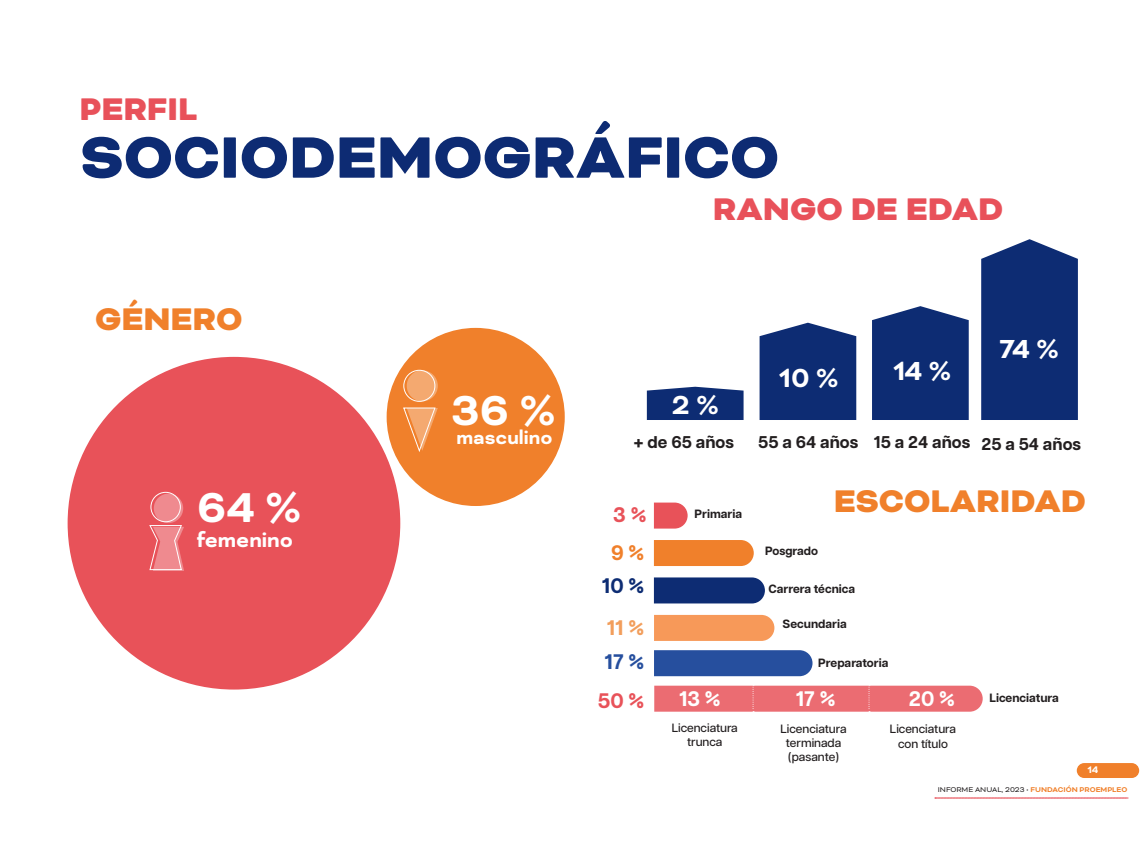
<style>
.page{position:relative;width:1146px;height:851px;background:#fff}
.page>*{position:absolute;margin:0;border:0;box-sizing:border-box;transform-origin:0 0}
.SUBTÍTULOS_1{font:700 48px "Bicyclette";color:#fff}
.SUBTITULOS_CHIQUITOS_NARANJA{font:900 36px "Bicyclette";color:#f0802b}
.SUBTITULOS_CHIQUITOS_ROSA{font:900 36px "Bicyclette";color:#e8515a}
.SUBTÍTULOS_1-2{font:700 30px "Bicyclette";color:#fff}
.SUBTÍTULOS_1-3{font:700 24px "Bicyclette";color:#fff}
.SUBTÍTULOS_1-4{font:700 22px "Bicyclette";color:#fff}
.PÁRRAFO_NORMAL_NEGRO{font:700 21px "Articulat CF";color:#fff}
.PÁRRAFO_NORMAL_NEGRO-2{font:700 21px "Articulat CF";color:#e85259}
.PÁRRAFO_NORMAL_NEGRO-3{font:700 21px "Articulat CF";color:#f29e5c}
.PÁRRAFO_NORMAL_NEGRO-4{font:700 21px "Articulat CF";color:#264f9e}
.PÁRRAFO_NORMAL_NEGRO-5{font:700 21px "Articulat CF";color:#0d2c73}
.PÁRRAFO_NORMAL_NEGRO-6{font:700 21px "Articulat CF";color:#f0802b}
.PÁRRAFO_NORMAL_NEGRO-7{font:700 17px "Articulat CF";color:#231f20}
.PÁRRAFO_NORMAL_NEGRO-8{font:500 12px/14px "Articulat CF";color:#231f20;text-align:center}
.PÁRRAFO_NORMAL_NEGRO-9{font:700 12px "Articulat CF";color:#231f20}
.t1{font:700 11px "Bicyclette";color:#fff}
.t2{font:8px "Bicyclette";color:#231f20}
.s1{font-weight:700;color:#f0802b}
</style>
<div class="page">
<div style="left:68px;top:357px;width:332px;height:332px;background:#e85259;border-radius:50%"></div>
<div style="left:386px;top:328px;width:178px;height:178px;background:#f0802b;border-radius:50%"></div>
<svg style="left:149px;top:491px;width:35px;height:80px"></svg>
<svg style="left:646px;top:386px;width:97px;height:34px;background:#213e7f"></svg>
<svg style="left:759px;top:322px;width:97px;height:98px;background:#203d7e"></svg>
<div style="left:872px;top:306px;width:96px;height:114px;background:#0d2c73"></div>
<svg style="left:981px;top:239px;width:96px;height:181px;background:#1c397b"></svg>
<div style="left:1076px;top:763px;width:62px;height:14px;background:#f0802b;border-radius:7px"></div>
<svg style="left:934px;top:797px;width:193px;height:1px"></svg>
<svg style="left:403px;top:370px;width:35px;height:82px"></svg>
<svg style="left:653px;top:502px;width:34px;height:26px"></svg>
<div style="left:653px;top:540px;width:100px;height:26px;background:#f0802b"></div>
<div style="left:653px;top:577px;width:111px;height:26px;background:#0d2c73"></div>
<div style="left:654px;top:614px;width:120px;height:26px;background:#f79959"></div>
<div style="left:654px;top:650px;width:158px;height:26px;background:#264f9e"></div>
<svg style="left:654px;top:685px;width:328px;height:27px;background:#eb7278"></svg>
<svg style="left:82px;top:137px;width:136px;height:41px"></svg>
<div style="left:224px;top:137px;width:12px;height:41px;background:#0d2b73"></div>
<svg style="left:242px;top:137px;width:45px;height:41px"></svg>
<svg style="left:293px;top:137px;width:81px;height:41px"></svg>
<svg style="left:380px;top:137px;width:49px;height:41px"></svg>
<svg style="left:435px;top:137px;width:94px;height:41px"></svg>
<svg style="left:535px;top:121px;width:126px;height:57px"></svg>
<div style="left:667px;top:137px;width:12px;height:41px;background:#0d2b73"></div>
<svg style="left:685px;top:137px;width:92px;height:41px"></svg>
<p class="SUBTITULOS_CHIQUITOS_ROSA" style="left:79px;top:87px;width:119px">PERFIL</p>
<p class="SUBTITULOS_CHIQUITOS_NARANJA" style="left:95px;top:298px;width:149px">GÉNERO</p>
<p class="SUBTÍTULOS_1" style="left:197px;top:479px;width:106px">64 %</p>
<p class="SUBTÍTULOS_1-3" style="left:197px;top:526px;width:98px">femenino</p>
<p class="SUBTITULOS_CHIQUITOS_ROSA" style="left:712px;top:188px;width:292px">RANGO DE EDAD</p>
<p class="SUBTÍTULOS_1" style="left:451px;top:382px;width:106px">36 %</p>
<p class="SUBTÍTULOS_1-4" style="left:456px;top:424px;width:98px">masculino</p>
<p class="SUBTÍTULOS_1-2" style="left:671px;top:387px;width:49px">2 %</p>
<p class="SUBTÍTULOS_1-2" style="left:778px;top:361px;width:61px">10 %</p>
<p class="SUBTÍTULOS_1-2" style="left:892px;top:354px;width:60px">14 %</p>
<p class="SUBTÍTULOS_1-2" style="left:999px;top:331px;width:61px">74 %</p>
<p class="PÁRRAFO_NORMAL_NEGRO-7" style="left:633px;top:429px;width:102px">+ de 65 años</p>
<p class="PÁRRAFO_NORMAL_NEGRO-7" style="left:758px;top:429px;width:101px">55 a 64 años</p>
<p class="PÁRRAFO_NORMAL_NEGRO-7" style="left:873px;top:429px;width:98px">15 a 24 años</p>
<p class="PÁRRAFO_NORMAL_NEGRO-7" style="left:981px;top:431px;width:101px">25 a 54 años</p>
<p class="PÁRRAFO_NORMAL_NEGRO-2" style="left:613px;top:499px;width:35px">3 %</p>
<p class="PÁRRAFO_NORMAL_NEGRO-6" style="left:611px;top:537px;width:35px">9 %</p>
<p class="PÁRRAFO_NORMAL_NEGRO-5" style="left:601px;top:570px;width:44px">10 %</p>
<p class="PÁRRAFO_NORMAL_NEGRO-3" style="left:607px;top:612px;width:39px">11 %</p>
<p class="PÁRRAFO_NORMAL_NEGRO-4" style="left:604px;top:646px;width:41px">17 %</p>
<p class="PÁRRAFO_NORMAL_NEGRO-2" style="left:598px;top:684px;width:48px">50 %</p>
<p class="PÁRRAFO_NORMAL_NEGRO-9" style="left:694px;top:505px;width:49px">Primaria</p>
<p class="PÁRRAFO_NORMAL_NEGRO-9" style="left:765px;top:542px;width:54px">Posgrado</p>
<p class="SUBTITULOS_CHIQUITOS_NARANJA" style="left:833px;top:480px;width:254px">ESCOLARIDAD</p>
<p class="PÁRRAFO_NORMAL_NEGRO-9" style="left:768px;top:579px;width:88px">Carrera técnica</p>
<p class="PÁRRAFO_NORMAL_NEGRO-9" style="left:782px;top:615px;width:66px">Secundaria</p>
<p class="PÁRRAFO_NORMAL_NEGRO-9" style="left:818px;top:654px;width:72px">Preparatoria</p>
<p class="PÁRRAFO_NORMAL_NEGRO" style="left:679px;top:682px;width:43px">13 %</p>
<p class="PÁRRAFO_NORMAL_NEGRO" style="left:795px;top:683px;width:41px">17 %</p>
<p class="PÁRRAFO_NORMAL_NEGRO" style="left:908px;top:683px;width:48px">20 %</p>
<p class="PÁRRAFO_NORMAL_NEGRO-8" style="left:671px;top:720px;width:68px">Licenciatura trunca</p>
<p class="PÁRRAFO_NORMAL_NEGRO-8" style="left:889px;top:720px;width:68px">Licenciatura</p>
<p class="PÁRRAFO_NORMAL_NEGRO-8" style="left:780px;top:721px;width:68px">Licenciatura terminada</p>
<p class="PÁRRAFO_NORMAL_NEGRO-8" style="left:788px;top:749px;width:52px">(pasante)</p>
<p class="PÁRRAFO_NORMAL_NEGRO-8" style="left:897px;top:735px;width:51px">con título</p>
<p class="PÁRRAFO_NORMAL_NEGRO-9" style="left:989px;top:689px;width:71px">Licenciatura</p>
<p class="t1" style="left:1087px;top:763px;width:12px">14</p>
<p class="t2" style="left:937px;top:784px;width:191px">INFORME ANUAL, 2023 • <span class="s1">FUNDACIÓN PROEMPLEO</span></p>
</div>
